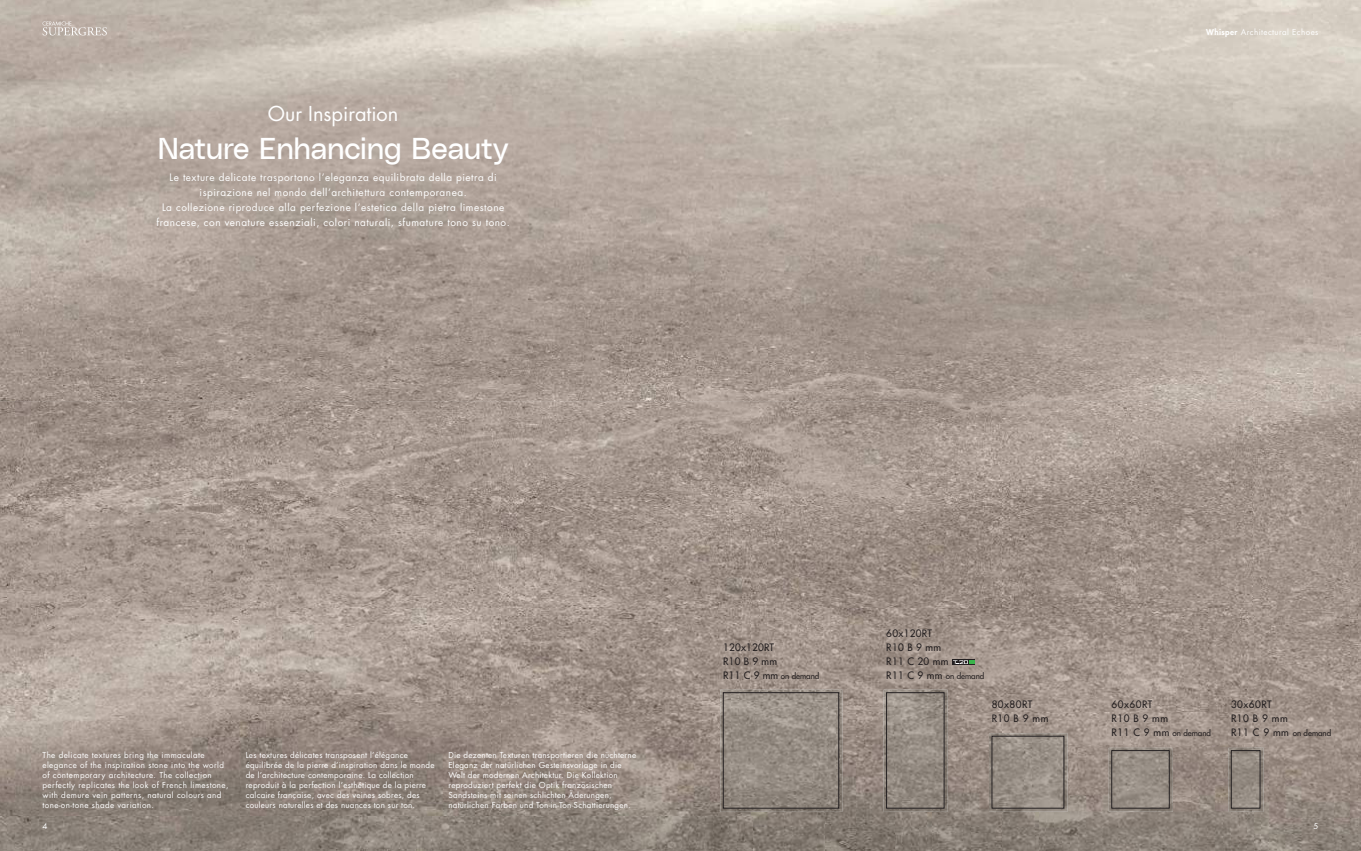
<style>
.page{position:relative;width:1361px;height:851px;background:#fff}
.page>*{position:absolute;margin:0;border:0;box-sizing:border-box;transform-origin:0 0}
.t1{font:30px "Poly Sans Neutral";letter-spacing:-.01em;color:#fff}
.t2{font:20px "Futura Std";color:#fff}
.t3{font:10px/15px "Futura Std";letter-spacing:.05em;color:#fff;text-align:center}
.t4{font:500 10px/14px "Futura Std";letter-spacing:.05em;color:#231f20}
.t5{font:500 10px/14px "Futura Std";letter-spacing:.03em;color:#231f20}
.t6{font:8px/10px "Futura Std";letter-spacing:.03em;color:#fff}
.t7{font:8px/10px "Futura Std";letter-spacing:.05em;color:#fff}
.t8{font:500 8px "Futura Std";color:#231f20}
.s1{font-weight:800}
.s2{font-size:10px}
</style>
<div class="page">
<img style="left:0;top:0;width:1361px;height:401px">
<img style="left:0;top:401px;width:1253px;height:207px">
<img style="left:1253px;top:401px;width:108px;height:449px">
<img style="left:0;top:608px;width:752px;height:242px">
<img style="left:752px;top:608px;width:502px;height:104px">
<img style="left:824px;top:712px;width:71px;height:138px">
<img style="left:931px;top:712px;width:72px;height:138px">
<img style="left:1003px;top:712px;width:251px;height:35px">
<img style="left:1039px;top:747px;width:215px;height:103px">
<img style="left:752px;top:811px;width:72px;height:39px">
<img style="left:895px;top:811px;width:36px;height:39px">
<img style="left:1003px;top:811px;width:36px;height:39px">
<div style="left:952px;top:659px;width:22px;height:6px;background:#231f20"></div>
<svg style="left:953px;top:660px;width:21px;height:4px"></svg>
<img style="left:989px;top:733px;width:78px;height:78px">
<img style="left:993px;top:737px;width:69px;height:69px">
<div style="left:991px;top:735px;width:73px;height:73px;border:1px solid #231f20"></div>
<img style="left:720px;top:689px;width:122px;height:122px">
<img style="left:725px;top:694px;width:112px;height:112px">
<div style="left:723px;top:692px;width:116px;height:116px;border:1px solid #231f20"></div>
<img style="left:1108px;top:747px;width:65px;height:64px">
<img style="left:1113px;top:752px;width:54px;height:54px">
<div style="left:1111px;top:750px;width:58px;height:58px;border:1px solid #231f20"></div>
<img style="left:1228px;top:747px;width:35px;height:64px">
<img style="left:1233px;top:752px;width:25px;height:54px">
<div style="left:1231px;top:750px;width:29px;height:58px;border:1px solid #231f20"></div>
<img style="left:883px;top:689px;width:64px;height:122px">
<img style="left:888px;top:694px;width:54px;height:112px">
<div style="left:886px;top:692px;width:58px;height:116px;border:1px solid #231f20"></div>
<svg style="left:43px;top:21px;width:64px;height:14px"></svg>
<h2 class="t2" style="left:268px;top:104px;width:132px">Our Inspiration</h2>
<h1 class="t1" style="left:158px;top:128px;width:352px">Nature Enhancing Beauty</h1>
<p class="t3" style="left:157px;top:170px;width:355px">Le texture delicate trasportano l’eleganza equilibrata della pietra di ispirazione nel mondo dell’architettura contemporanea.<br>La collezione riproduce alla perfezione l’estetica della pietra limestone francese, con venature essenziali, colori naturali, sfumature tono su tono.</p>
<p class="t7" style="left:1206px;top:28px;width:114px"><span class="s1">Whisper</span> Architectural Echoes</p>
<p class="t7" style="left:43px;top:751px;width:188px">The delicate textures bring the immaculate elegance of the inspiration stone into the world of contemporary architecture. The collection perfectly replicates the look of French limestone, with demure vein patterns, natural colours and tone-on-tone shade variation.</p>
<p class="t6" style="left:246px;top:751px;width:190px">Les textures délicates transposent l’élégance équilibrée de la pierre d’inspiration dans le monde de l’architecture contemporaine. La collection reproduit à la perfection l’esthétique de la pierre calcaire française, avec des veines sobres, des couleurs naturelles et des nuances ton sur ton.</p>
<p class="t6" style="left:448px;top:751px;width:189px">Die dezenten Texturen transportieren die nüchterne Eleganz der natürlichen Gesteinsvorlage in die Welt der modernen Architektur. Die Kollektion reproduziert perfekt die Optik französischen Sandsteins mit seinen schlichten Äderungen, natürlichen Farben und Ton-in-Ton-Schattierungen.</p>
<p class="t5" style="left:723px;top:641px;width:55px">120x120RT<br>R10 B 9 mm</p>
<p class="t8" style="left:723px;top:672px;width:98px"><span class="s2">R11 C 9 mm</span> on demand</p>
<p class="t5" style="left:886px;top:627px;width:64px">60x120RT<br>R10 B 9 mm<br>R11 C 20 mm</p>
<p class="t8" style="left:886px;top:672px;width:99px"><span class="s2">R11 C 9 mm</span> on demand</p>
<p class="t4" style="left:991px;top:697px;width:58px">80x80RT<br>R10 B 9 mm</p>
<p class="t4" style="left:1231px;top:698px;width:58px">30x60RT<br>R10 B 9 mm</p>
<p class="t8" style="left:1231px;top:729px;width:102px"><span class="s2">R11 C 9 mm</span> on demand</p>
<p class="t4" style="left:1111px;top:698px;width:58px">60x60RT<br>R10 B 9 mm</p>
<p class="t8" style="left:1111px;top:729px;width:101px"><span class="s2">R11 C 9 mm</span> on demand</p>
<p class="t6" style="left:43px;top:821px;width:6px">4</p>
<p class="t6" style="left:1313px;top:821px;width:6px">5</p>
</div>
